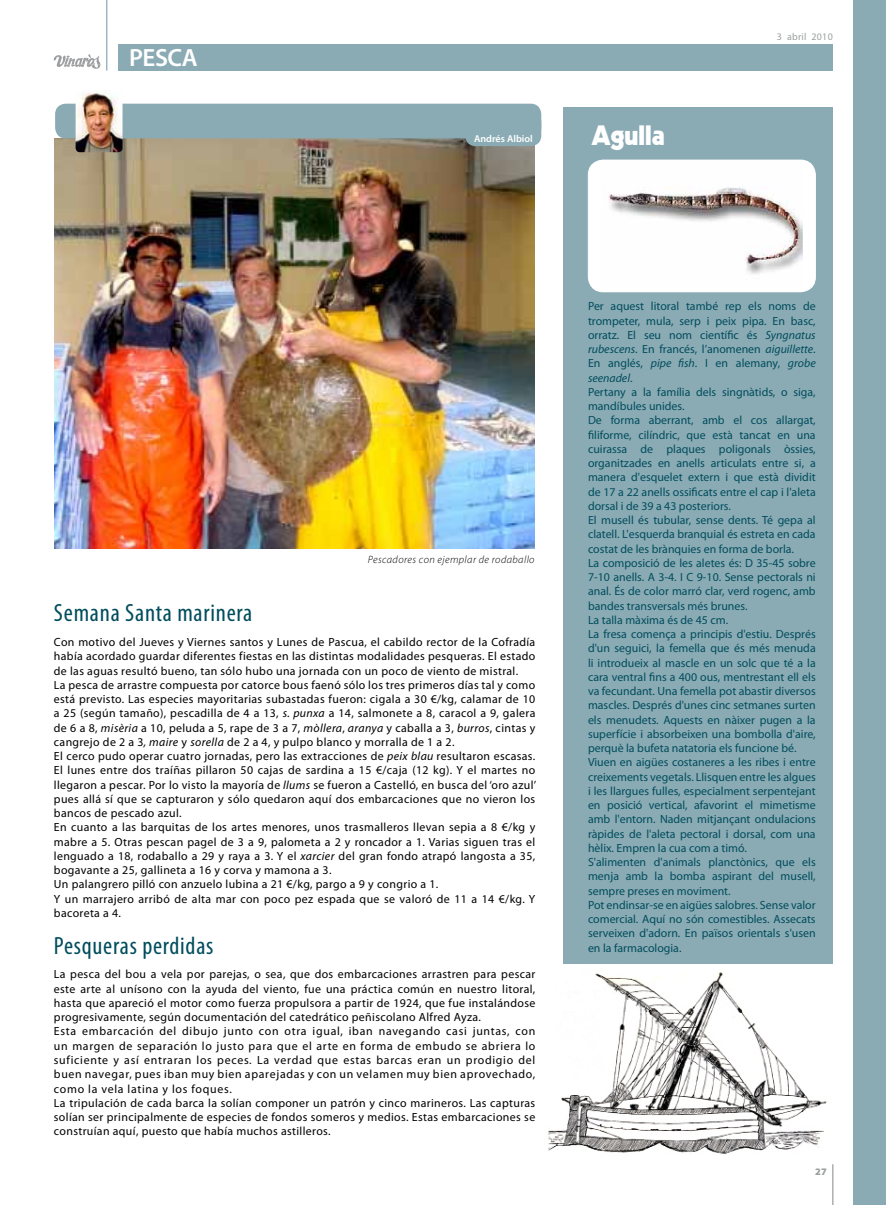
<style>
.page{position:relative;width:886px;height:1205px;background:#fff}
.page>*{position:absolute;margin:0;border:0;box-sizing:border-box;transform-origin:0 0}
.t1{font:27.25px "Geometric 231 BT Heavy C";letter-spacing:-.02em;color:#fff}
.t2{font:condensed 25px "Myriad Pro";letter-spacing:.03em;color:#004d5d}
.t3{font:600 25px "Myriad Pro";letter-spacing:-.02em;color:#fff}
.t4{font:11.88px/14.2px "Myriad Pro";letter-spacing:.03em;color:#000}
.t5{font:11.88px/14.2px "Myriad Pro";color:#004d5d}
.t6{font:italic 300 10.62px "Myriad Pro";letter-spacing:.04em;color:#000}
.t7{font:600 10px "Myriad Pro";color:#fff}
.t8{font:10px "Myriad Pro";letter-spacing:.025em;color:#9c9e9f}
.t9{font:900 10px "Myriad Pro";color:#9c9e9f}
.s1{font-style:italic}
</style>
<div class="page">
<hr style="left:832px;top:1164px;width:1px;height:41px;background:#9c9e9f">
<img style="left:548px;top:963px;width:285px;height:191px">
<hr style="left:106px;top:0;width:1px;height:71px;background:#8babb4">
<div style="left:119px;top:44px;width:714px;height:27px;background:#8babb4"></div>
<svg style="left:54px;top:54px;width:46px;height:15px"></svg>
<img style="left:54px;top:138px;width:481px;height:410px">
<div style="left:563px;top:107px;width:270px;height:856px;background:#8babb4"></div>
<div style="left:465px;top:111px;width:76px;height:35px;background:#8babb4;border-radius:11px"></div>
<div style="left:55px;top:104px;width:486px;height:34px;background:#8babb4;border-radius:11px"></div>
<img style="left:76px;top:92px;width:46px;height:60px">
<div style="left:853px;top:0;width:33px;height:1205px;background:#8babb4"></div>
<div style="left:588px;top:160px;width:227px;height:132px;background:#fff;border-radius:15px"></div>
<img style="left:608px;top:187px;width:195px;height:87px">
<div style="left:588px;top:160px;width:228px;height:132px;border:1px solid #fff;border-radius:15px"></div>
<h2 class="t3" style="left:129px;top:42px;width:70px">PESCA</h2>
<p class="t7" style="left:474px;top:132px;width:60px">Andrés Albiol</p>
<h1 class="t1" style="left:591px;top:118px;width:75px">Agulla</h1>
<p class="t8" style="left:777px;top:30px;width:57px">3 abril 2010</p>
<p class="t6" style="left:368px;top:553px;width:168px">Pescadores con ejemplar de rodaballo</p>
<h2 class="t2" style="left:54px;top:598px;width:200px">Semana Santa marinera</h2>
<p class="t4" style="left:54px;top:635px;width:484px">Con motivo del Jueves y Viernes santos y Lunes de Pascua, el cabildo rector de la Cofradía había acordado guardar diferentes fiestas en las distintas modalidades pesqueras. El estado de las aguas resultó bueno, tan sólo hubo una jornada con un poco de viento de mistral.<br>La pesca de arrastre compuesta por catorce bous faenó sólo los tres primeros días tal y como está previsto. Las especies mayoritarias subastadas fueron: cigala a 30 €/kg, calamar de 10 a 25 (según tamaño), pescadilla de 4 a 13, <span class="s1">s. punxa</span> a 14, salmonete a 8, caracol a 9, galera de 6 a 8, <span class="s1">misèria</span> a 10, peluda a 5, rape de 3 a 7, <span class="s1">mòllera</span>, <span class="s1">aranya</span> y caballa a 3, <span class="s1">burros</span>, cintas y cangrejo de 2 a 3<span class="s1">, maire</span> y <span class="s1">sorella</span> de 2 a 4, y pulpo blanco y morralla de 1 a 2.<br>El cerco pudo operar cuatro jornadas, pero las extracciones de <span class="s1">peix blau</span> resultaron escasas.<br>El lunes entre dos traíñas pillaron 50 cajas de sardina a 15 €/caja (12 kg). Y el martes no llegaron a pescar. Por lo visto la mayoría de <span class="s1">llums</span> se fueron a Castelló, en busca del ‘oro azul’ pues allá sí que se capturaron y sólo quedaron aquí dos embarcaciones que no vieron los bancos de pescado azul.<br>En cuanto a las barquitas de los artes menores, unos trasmalleros llevan sepia a 8 €/kg y mabre a 5. Otras pescan pagel de 3 a 9, palometa a 2 y roncador a 1. Varias siguen tras el lenguado a 18, rodaballo a 29 y raya a 3. Y el <span class="s1">xarcier</span> del gran fondo atrapó langosta a 35, bogavante a 25, gallineta a 16 y corva y mamona a 3.<br>Un palangrero pilló con anzuelo lubina a 21 €/kg, pargo a 9 y congrio a 1.<br>Y un marrajero arribó de alta mar con poco pez espada que se valoró de 11 a 14 €/kg. Y bacoreta a 4.</p>
<h2 class="t2" style="left:54px;top:930px;width:161px">Pesqueras perdidas</h2>
<p class="t4" style="left:54px;top:967px;width:483px">La pesca del bou a vela por parejas, o sea, que dos embarcaciones arrastren para pescar este arte al unísono con la ayuda del viento, fue una práctica común en nuestro litoral, hasta que apareció el motor como fuerza propulsora a partir de 1924, que fue instalándose progresivamente, según documentación del catedrático peñiscolano Alfred Ayza.<br>Esta embarcación del dibujo junto con otra igual, iban navegando casi juntas, con un margen de separación lo justo para que el arte en forma de embudo se abriera lo suficiente y así entraran los peces. La verdad que estas barcas eran un prodigio del buen navegar, pues iban muy bien aparejadas y con un velamen muy bien aprovechado, como la vela latina y los foques.<br>La tripulación de cada barca la solían componer un patrón y cinco marineros. Las capturas solían ser principalmente de especies de fondos someros y medios. Estas embarcaciones se construían aquí, puesto que había muchos astilleros.</p>
<p class="t5" style="left:588px;top:299px;width:229px">Per aquest litoral també rep els noms de trompeter, mula, serp i peix pipa. En basc, orratz. El seu nom científic és <span class="s1">Syngnatus rubescens</span>. En francés, l’anomenen <span class="s1">aiguillette</span>.<br>En anglés, <span class="s1">pipe fish</span>. I en alemany, <span class="s1">grobe seenadel</span>.<br>Pertany a la família dels singnàtids, o siga, mandíbules unides.<br>De forma aberrant, amb el cos allargat, filiforme, cilíndric, que està tancat en una cuirassa de plaques poligonals òssies, organitzades en anells articulats entre si, a manera d'esquelet extern i que està dividit de 17 a 22 anells ossificats entre el cap i l'aleta dorsal i de 39 a 43 posteriors.<br>El musell és tubular, sense dents. Té gepa al clatell. L'esquerda branquial és estreta en cada costat de les brànquies en forma de borla.<br>La composició de les aletes és: D 35-45 sobre 7-10 anells. A 3-4. I C 9-10. Sense pectorals ni anal. És de color marró clar, verd rogenc, amb bandes transversals més brunes.<br>La talla màxima és de 45 cm.<br>La fresa comença a principis d'estiu. Després d'un seguici, la femella que és més menuda li introdueix al mascle en un solc que té a la cara ventral fins a 400 ous, mentrestant ell els va fecundant. Una femella pot abastir diversos mascles. Després d'unes cinc setmanes surten els menudets. Aquests en nàixer pugen a la superfície i absorbeixen una bombolla d'aire, perquè la bufeta natatoria els funcione bé.<br>Viuen en aigües costaneres a les ribes i entre creixements vegetals. Llisquen entre les algues i les llargues fulles, especialment serpentejant en posició vertical, afavorint el mimetisme amb l'entorn. Naden mitjançant ondulacions ràpides de l'aleta pectoral i dorsal, com una hèlix. Empren la cua com a timó.<br>S'alimenten d'animals planctònics, que els menja amb la bomba aspirant del musell, sempre preses en moviment.<br>Pot endinsar-se en aigües salobres. Sense valor comercial. Aquí no són comestibles. Assecats serveixen d'adorn. En països orientals s'usen en la farmacologia.</p>
<p class="t9" style="left:815px;top:1165px;width:13px">27</p>
</div>
